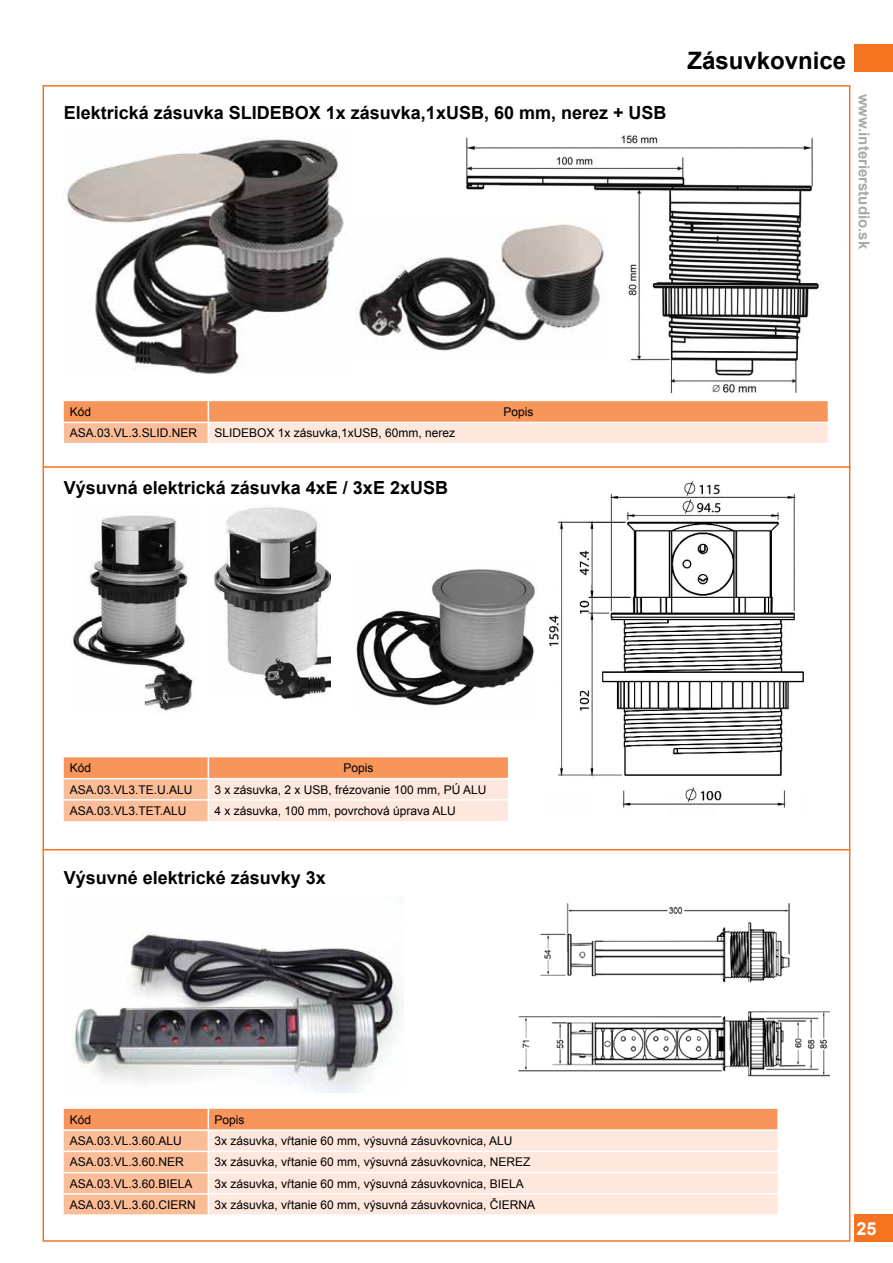
<style>
.page{position:relative;width:893px;height:1263px;background:#fff}
.page>*{position:absolute;margin:0;border:0;box-sizing:border-box;transform-origin:0 0}
.t1{font:700 24px "Arial";color:#000}
.t2{font:700 18px "Arial";color:#000}
.t3{font:700 18px "Arial";color:#fff}
.t4{font:700 15px "Arial";color:#a7a9ac}
.t5{font:12px "Arial";color:#000}
</style>
<div class="page">
<div style="left:855px;top:1214px;width:38px;height:28px;background:#f47421"></div>
<div style="left:855px;top:45px;width:38px;height:27px;background:#f47421"></div>
<hr style="left:43px;top:466px;width:807px;height:2px;background:#f47421">
<hr style="left:43px;top:849px;width:807px;height:1px;background:#f47421">
<img style="left:356px;top:569px;width:179px;height:137px">
<img style="left:73px;top:515px;width:121px;height:196px">
<img style="left:214px;top:507px;width:117px;height:191px">
<img style="left:549px;top:480px;width:255px;height:328px">
<svg style="left:64px;top:401px;width:765px;height:42px"></svg>
<svg style="left:64px;top:757px;width:445px;height:64px"></svg>
<img style="left:72px;top:931px;width:332px;height:162px">
<img style="left:502px;top:903px;width:327px;height:206px">
<svg style="left:64px;top:1109px;width:714px;height:105px"></svg>
<hr style="left:777px;top:1194px;width:2px;height:20px;background:#fff">
<img style="left:466px;top:135px;width:353px;height:259px">
<img style="left:65px;top:138px;width:279px;height:236px">
<img style="left:355px;top:215px;width:254px;height:146px">
<h2 class="t2" style="left:64px;top:100px;width:604px">Elektrická zásuvka SLIDEBOX 1x zásuvka,1xUSB, 60 mm, nerez + USB</h2>
<h1 class="t1" style="left:687px;top:43px;width:160px">Zásuvkovnice</h1>
<p class="t4" style="left:875px;top:94px;width:157px;rotate:90deg">www.interierstudio.sk</p>
<p class="t5" style="left:70px;top:404px;width:23px">Kód</p>
<p class="t5" style="left:503px;top:404px;width:32px">Popis</p>
<p class="t5" style="left:70px;top:425px;width:129px">ASA.03.VL.3.SLID.NER</p>
<p class="t5" style="left:214px;top:425px;width:242px">SLIDEBOX 1x zásuvka,1xUSB, 60mm, nerez</p>
<h2 class="t2" style="left:64px;top:475px;width:386px">Výsuvná elektrická zásuvka 4xE / 3xE 2xUSB</h2>
<p class="t5" style="left:70px;top:760px;width:23px">Kód</p>
<p class="t5" style="left:343px;top:760px;width:32px">Popis</p>
<p class="t5" style="left:70px;top:781px;width:124px">ASA.03.VL3.TE.U.ALU</p>
<p class="t5" style="left:214px;top:781px;width:274px">3 x zásuvka, 2 x USB, frézovanie 100 mm, PÚ ALU</p>
<p class="t5" style="left:70px;top:802px;width:118px">ASA.03.VL3.TET.ALU</p>
<p class="t5" style="left:214px;top:802px;width:243px">4 x zásuvka, 100 mm, povrchová úprava ALU</p>
<h2 class="t2" style="left:64px;top:865px;width:264px">Výsuvné elektrické zásuvky 3x</h2>
<p class="t5" style="left:70px;top:1111px;width:23px">Kód</p>
<p class="t5" style="left:214px;top:1111px;width:32px">Popis</p>
<p class="t5" style="left:70px;top:1132px;width:114px">ASA.03.VL.3.60.ALU</p>
<p class="t5" style="left:214px;top:1132px;width:300px">3x zásuvka, vŕtanie 60 mm, výsuvná zásuvkovnica, ALU</p>
<p class="t5" style="left:70px;top:1154px;width:116px">ASA.03.VL.3.60.NER</p>
<p class="t5" style="left:214px;top:1154px;width:318px">3x zásuvka, vŕtanie 60 mm, výsuvná zásuvkovnica, NEREZ</p>
<p class="t5" style="left:70px;top:1175px;width:124px">ASA.03.VL.3.60.BIELA</p>
<p class="t5" style="left:214px;top:1175px;width:311px">3x zásuvka, vŕtanie 60 mm, výsuvná zásuvkovnica, BIELA</p>
<p class="t5" style="left:70px;top:1196px;width:128px">ASA.03.VL.3.60.CIERN</p>
<p class="t5" style="left:214px;top:1196px;width:322px">3x zásuvka, vŕtanie 60 mm, výsuvná zásuvkovnica, ČIERNA</p>
<h2 class="t3" style="left:856px;top:1216px;width:22px">25</h2>
</div>
